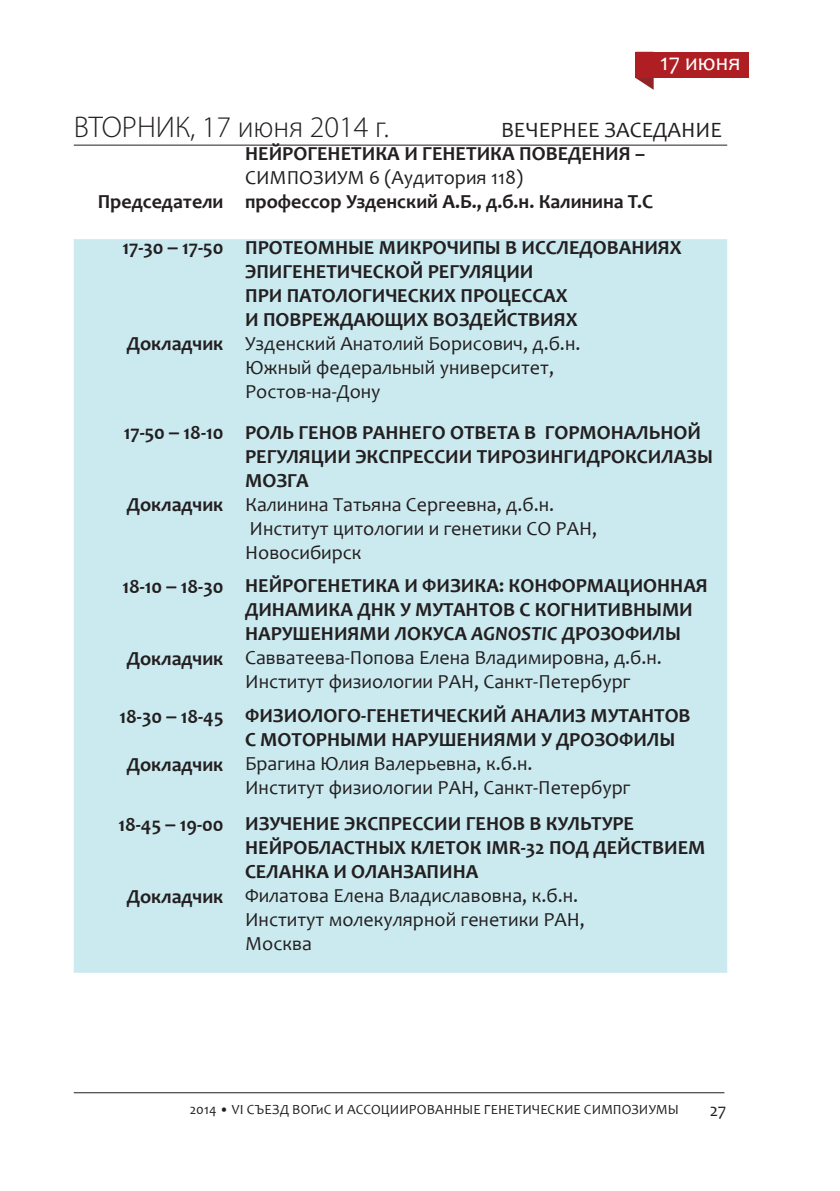
<style>
.page{position:relative;width:840px;height:1191px;background:#fff}
.page>*{position:absolute;margin:0;border:0;box-sizing:border-box;transform-origin:0 0}
.t1{font:300 30px "Myriad Pro";color:#231f20}
.t2{font:24px "Candara";color:#fff}
.t3{font:22px "Candara";color:#231f20}
.t4{font:700 20px/24px "Candara";color:#231f20}
.t5{font:20px/24px "Candara";color:#231f20}
.t6{font:18px "Candara";color:#231f20}
.t7{font:14px "Candara";letter-spacing:.005em;color:#231f20}
.s1{font-family:"Calibri"}
.s2{font-style:italic}
.s3{font-weight:400}
</style>
<div class="page">
<svg style="left:635px;top:78px;width:18px;height:12px"></svg>
<div style="left:635px;top:52px;width:113px;height:26px;background:#af1e22"></div>
<hr style="left:74px;top:1092px;width:650px;height:1px;background:#231f20">
<div style="left:74px;top:239px;width:652px;height:733px;background:#cbeaf0"></div>
<hr style="left:74px;top:145px;width:160px;height:1px;background:#231f20">
<hr style="left:234px;top:145px;width:492px;height:1px;background:#231f20">
<p class="t2" style="left:660px;top:52px;width:82px">17 июня</p>
<h1 class="t1" style="left:74px;top:115px;width:316px">ВТОРНИК, 17 июня 2014 г.</h1>
<p class="t3" style="left:500px;top:121px;width:222px">ВЕЧЕРНЕЕ ЗАСЕДАНИЕ</p>
<p class="t4" style="left:98px;top:192px;width:127px">Председатели</p>
<p class="t4" style="left:122px;top:238px;width:102px">17-30 <span class="s1">–</span> 17-50</p>
<p class="t4" style="left:127px;top:334px;width:98px">Докладчик</p>
<p class="t4" style="left:124px;top:423px;width:101px">17-50 <span class="s1">–</span> 18-10</p>
<p class="t4" style="left:127px;top:495px;width:98px">Докладчик</p>
<p class="t4" style="left:122px;top:576px;width:102px">18-10 <span class="s1">–</span> 18-30</p>
<p class="t4" style="left:127px;top:648px;width:98px">Докладчик</p>
<p class="t4" style="left:119px;top:706px;width:105px">18-30 <span class="s1">–</span> 18-45</p>
<p class="t4" style="left:127px;top:754px;width:98px">Докладчик</p>
<p class="t4" style="left:118px;top:814px;width:106px">18-45 <span class="s1">–</span> 19-00</p>
<p class="t4" style="left:127px;top:886px;width:98px">Докладчик</p>
<p class="t4" style="left:245px;top:144px;width:401px">НЕЙРОГЕНЕТИКА И ГЕНЕТИКА ПОВЕДЕНИЯ –</p>
<p class="t5" style="left:245px;top:168px;width:279px">СИМПОЗИУМ 6 (Аудитория 118)</p>
<p class="t4" style="left:245px;top:192px;width:409px">профессор Узденский А.Б., д.б.н. Калинина Т.С</p>
<p class="t4" style="left:245px;top:237px;width:438px">ПРОТЕОМНЫЕ МИКРОЧИПЫ В ИССЛЕДОВАНИЯХ<br>ЭПИГЕНЕТИЧЕСКОЙ РЕГУЛЯЦИИ<br>ПРИ ПАТОЛОГИЧЕСКИХ ПРОЦЕССАХ<br>И ПОВРЕЖДАЮЩИХ ВОЗДЕЙСТВИЯХ</p>
<p class="t5" style="left:245px;top:333px;width:336px">Узденский Анатолий Борисович, д.б.н.<br>Южный федеральный университет,<br>Ростов-на-Дону</p>
<p class="t4" style="left:245px;top:422px;width:469px">РОЛЬ ГЕНОВ РАННЕГО ОТВЕТА В ГОРМОНАЛЬНОЙ<br>РЕГУЛЯЦИИ ЭКСПРЕССИИ ТИРОЗИНГИДРОКСИЛАЗЫ<br>МОЗГА</p>
<p class="t5" style="left:245px;top:494px;width:353px">Калинина Татьяна Сергеевна, д.б.н.<br>Институт цитологии и генетики СО РАН,<br>Новосибирск</p>
<p class="t4" style="left:245px;top:576px;width:464px">НЕЙРОГЕНЕТИКА И ФИЗИКА: КОНФОРМАЦИОННАЯ ДИНАМИКА ДНК У МУТАНТОВ С КОГНИТИВНЫМИ НАРУШЕНИЯМИ ЛОКУСА <span class="s2">AGNOSTIC</span> ДРОЗОФИЛЫ <span class="s3">Савватеева-Попова Елена Владимировна, д.б.н.<br>Институт физиологии РАН, Санкт-Петербург</span></p>
<p class="t4" style="left:245px;top:706px;width:446px">ФИЗИОЛОГО-ГЕНЕТИЧЕСКИЙ АНАЛИЗ МУТАНТОВ<br>С МОТОРНЫМИ НАРУШЕНИЯМИ У ДРОЗОФИЛЫ</p>
<p class="t5" style="left:245px;top:754px;width:386px">Брагина Юлия Валерьевна, к.б.н.<br>Институт физиологии РАН, Санкт-Петербург</p>
<p class="t4" style="left:245px;top:813px;width:461px">ИЗУЧЕНИЕ ЭКСПРЕССИИ ГЕНОВ В КУЛЬТУРЕ<br>НЕЙРОБЛАСТНЫХ КЛЕТОК IMR-32 ПОД ДЕЙСТВИЕМ<br>СЕЛАНКА И ОЛАНЗАПИНА</p>
<p class="t5" style="left:245px;top:885px;width:341px">Филатова Елена Владиславовна, к.б.н.<br>Институт молекулярной генетики РАН,<br>Москва</p>
<p class="t7" style="left:189px;top:1104px;width:490px">2014 • VI СЪЕЗД ВОГиС И АССОЦИИРОВАННЫЕ ГЕНЕТИЧЕСКИЕ СИМПОЗИУМЫ</p>
<p class="t6" style="left:709px;top:1102px;width:18px">27</p>
</div>
